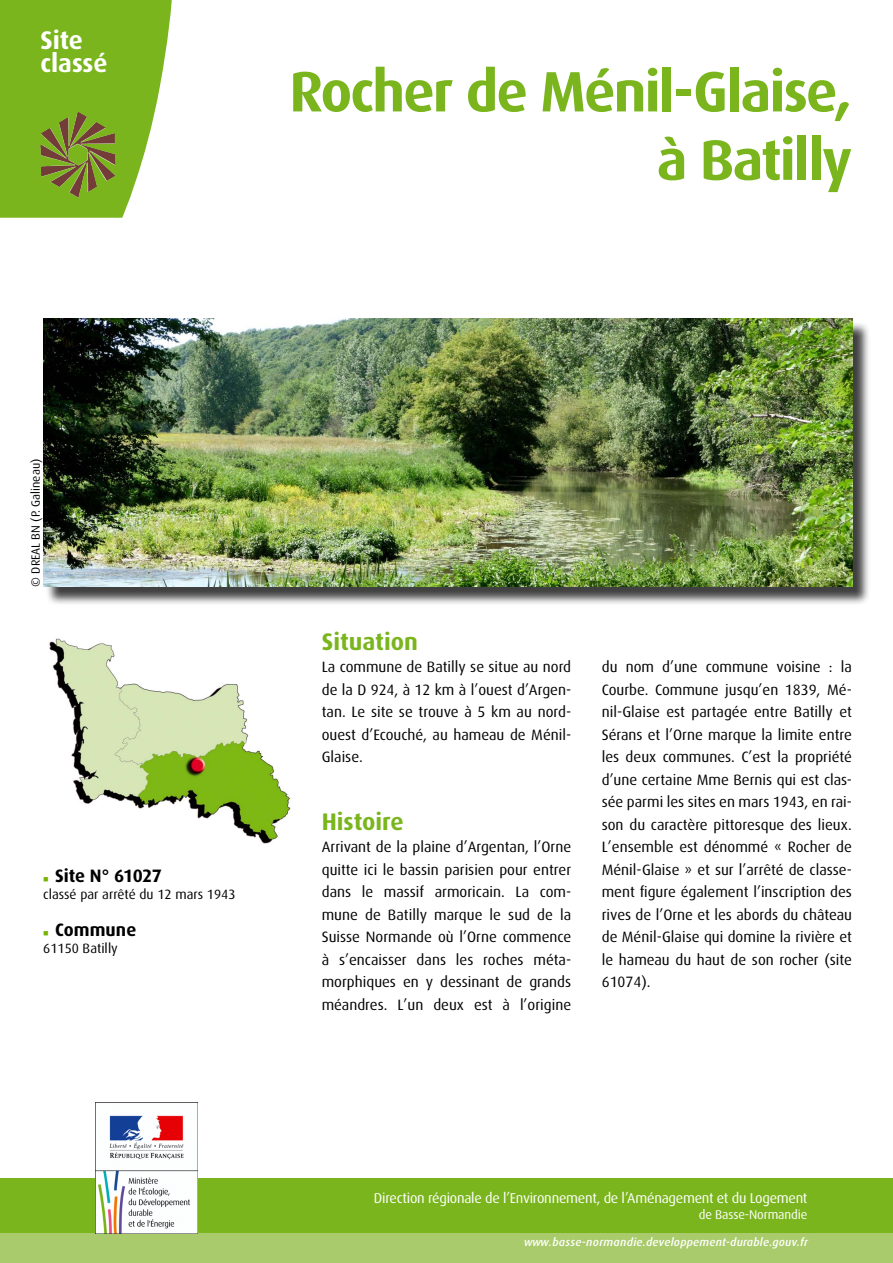
<style>
.page{position:relative;width:893px;height:1263px;background:#fff}
.page>*{position:absolute;margin:0;border:0;box-sizing:border-box;transform-origin:0 0}
.t1{font:700 57px/68.4px "Dax OT";letter-spacing:-.03em;color:#7ab51d;text-align:right}
.t2{font:700 25.5px/22.5px "Dax OT";color:#fff}
.t3{font:700 24px "Dax OT";color:#7ab51d}
.t4{font:700 18px "Dax OT";letter-spacing:-.025em;color:#000}
.t5{font:700 18px "Dax OT";letter-spacing:-.005em;color:#000}
.t6{font:15px/22.5px "Dax OT";color:#000;text-align:justify}
.t7{font:14.25px "Dax OT";letter-spacing:-.015em;color:#fff}
.t8{font:13.5px "Dax OT";color:#000}
.t9{font:12.75px "Dax OT";letter-spacing:-.01em;color:#fff}
.t10{font:12px "Dax OT";color:#000}
.t11{font:italic 500 11.25px "Dax OT";letter-spacing:.025em;color:#fff}
</style>
<div class="page">
<div style="left:46px;top:321px;width:825px;height:284px;background:#000;opacity:.75"></div>
<img style="left:43px;top:319px;width:809px;height:268px">
<svg style="left:0;top:0;width:172px;height:218px;background:#8ab839"></svg>
<div style="left:0;top:1178px;width:893px;height:55px;background:#7ab51d"></div>
<div style="left:0;top:1233px;width:893px;height:30px;background:#a9cb6b"></div>
<img style="left:96px;top:1103px;width:102px;height:131px">
<img style="left:41px;top:112px;width:37px;height:47px">
<img style="left:49px;top:638px;width:242px;height:206px">
<h2 class="t2" style="left:40px;top:29px;width:69px">Site classé</h2>
<h1 class="t1" style="left:289px;top:58px;width:564px">Rocher de Ménil-Glaise, à Batilly</h1>
<p class="t10" style="left:29px;top:587px;width:129px;rotate:-90deg">© DREAL BN (P. Galineau)</p>
<p class="t4" style="left:55px;top:866px;width:108px">Site N° 61027</p>
<p class="t8" style="left:43px;top:886px;width:194px">classé par arrêté du 12 mars 1943</p>
<p class="t5" style="left:55px;top:920px;width:82px">Commune</p>
<p class="t8" style="left:43px;top:940px;width:76px">61150 Batilly</p>
<h3 class="t3" style="left:322px;top:628px;width:98px">Situation</h3>
<p class="t6" style="left:322px;top:656px;width:251px">La commune de Batilly se situe au nord de la D 924, à 12 km à l’ouest d’Argen&shy;tan. Le site se trouve à 5 km au nord&shy;ouest d’Ecouché, au hameau de Ménil-Glaise.</p>
<h3 class="t3" style="left:322px;top:808px;width:83px">Histoire</h3>
<p class="t6" style="left:322px;top:836px;width:251px">Arrivant de la plaine d’Argentan, l’Orne quitte ici le bassin parisien pour entrer dans le massif armoricain. La com&shy;mune de Batilly marque le sud de la Suisse Normande où l’Orne commence à s’encaisser dans les roches méta&shy;morphiques en y dessinant de grands méandres. L’un deux est à l’origine</p>
<p class="t6" style="left:602px;top:656px;width:252px">du nom d’une commune voisine : la Courbe. Commune jusqu’en 1839, Mé&shy;nil-Glaise est partagée entre Batilly et Sérans et l’Orne marque la limite entre les deux communes. C’est la propriété d’une certaine Mme Bernis qui est clas&shy;sée parmi les sites en mars 1943, en rai&shy;son du caractère pittoresque des lieux.<br>L’ensemble est dénommé « Rocher de Ménil-Glaise » et sur l’arrêté de classe&shy;ment figure également l’inscription des rives de l’Orne et les abords du château de Ménil-Glaise qui domine la rivière et le hameau du haut de son rocher (site 61074).</p>
<p class="t7" style="left:374px;top:1190px;width:435px">Direction régionale de l’Environnement, de l’Aménagement et du Logement</p>
<p class="t9" style="left:699px;top:1208px;width:110px">de Basse-Normandie</p>
<p class="t11" style="left:524px;top:1236px;width:285px">www.basse-normandie.developpement-durable.gouv.fr</p>
</div>
